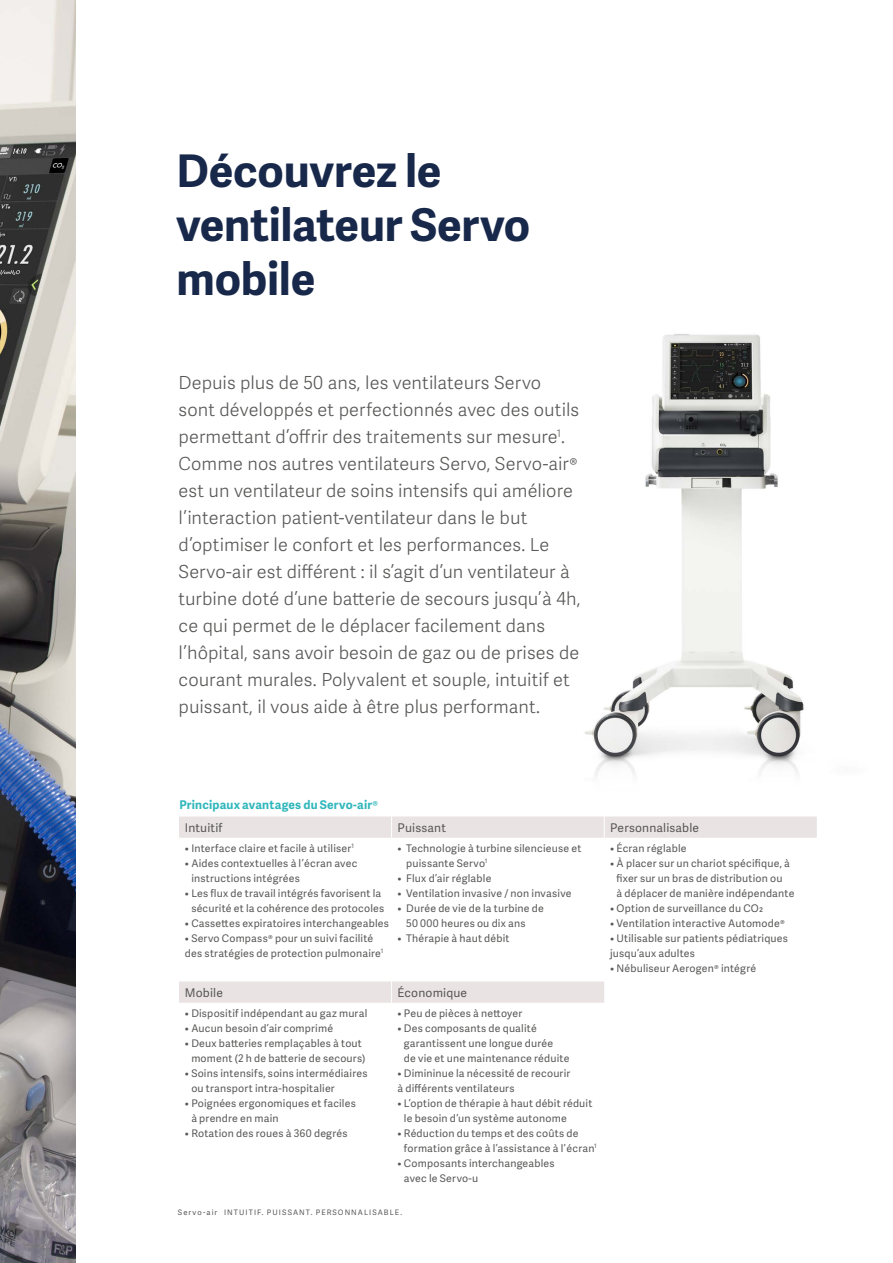
<style>
.page{position:relative;width:893px;height:1263px;background:#fff}
.page>*{position:absolute;margin:0;border:0;box-sizing:border-box;transform-origin:0 0}
.t1{font:700 45px/54px "Adelle Sans";letter-spacing:-.005em;color:#18284a}
.t2{font:18px/27px "Adelle Sans Lt";letter-spacing:.005em;color:#595857}
.t3{font:12px "Adelle Sans";letter-spacing:.015em;color:#595857}
.t4{font:700 12px "Adelle Sans";letter-spacing:.015em;color:#31b7bc}
.t5{font:10.5px/15px "Adelle Sans";letter-spacing:.02em;color:#595857}
.t6{font:7.5px "Adelle Sans";letter-spacing:.14em;color:#595857}
</style>
<div class="page">
<img style="left:0;top:0;width:76px;height:1263px">
<img style="left:585px;top:334px;width:219px;height:442px">
<div style="left:179px;top:981px;width:425px;height:22px;background:#e9e4e3"></div>
<svg style="left:391px;top:981px;width:1px;height:22px"></svg>
<div style="left:179px;top:816px;width:638px;height:22px;background:#e9e4e3"></div>
<h1 class="t1" style="left:176px;top:142px;width:355px">Découvrez le ventilateur Servo mobile</h1>
<p class="t2" style="left:179px;top:368px;width:403px">Depuis plus de 50 ans, les ventilateurs Servo sont développés et perfectionnés avec des outils permettant d’offrir des traitements sur mesure<sup>1</sup>.<br>Comme nos autres ventilateurs Servo, Servo-air® est un ventilateur de soins intensifs qui améliore l’interaction patient-ventilateur dans le but d’optimiser le confort et les performances. Le Servo-air est différent : il s’agit d’un ventilateur à turbine doté d’une batterie de secours jusqu’à 4h, ce qui permet de le déplacer facilement dans l’hôpital, sans avoir besoin de gaz ou de prises de courant murales. Polyvalent et souple, intuitif et puissant, il vous aide à être plus performant.</p>
<p class="t4" style="left:179px;top:796px;width:200px">Principaux avantages du Servo-air®</p>
<p class="t3" style="left:185px;top:819px;width:39px">Intuitif</p>
<p class="t3" style="left:398px;top:819px;width:50px">Puissant</p>
<p class="t3" style="left:610px;top:819px;width:90px">Personnalisable</p>
<p class="t5" style="left:185px;top:840px;width:171px">• Interface claire et facile à utiliser<sup>1</sup></p>
<p class="t5" style="left:191px;top:855px;width:168px;text-indent:-6px">• Aides contextuelles à l’écran avec instructions intégrées</p>
<p class="t5" style="left:185px;top:885px;width:201px;text-align:right">• Les flux de travail intégrés favorisent la sécurité et la cohérence des protocoles</p>
<p class="t5" style="left:185px;top:915px;width:206px">• Cassettes expiratoires interchangeables</p>
<p class="t5" style="left:185px;top:930px;width:200px">• Servo Compass® pour un suivi facilité des stratégies de protection pulmonaire<sup>1</sup></p>
<p class="t5" style="left:610px;top:840px;width:78px">• Écran réglable</p>
<p class="t5" style="left:617px;top:855px;width:179px;text-indent:-6px">• À placer sur un chariot spécifique, à fixer sur un bras de distribution ou<br>à déplacer de manière indépendante</p>
<p class="t5" style="left:610px;top:900px;width:155px">• Option de surveillance du CO2</p>
<p class="t5" style="left:610px;top:915px;width:176px">• Ventilation interactive Automode®</p>
<p class="t5" style="left:610px;top:930px;width:179px">• Utilisable sur patients pédiatriques jusqu’aux adultes</p>
<p class="t5" style="left:610px;top:960px;width:147px">• Nébuliseur Aerogen® intégré</p>
<p class="t5" style="left:406px;top:840px;width:177px;text-indent:-9px">• Technologie à turbine silencieuse et puissante Servo<sup>1</sup></p>
<p class="t5" style="left:398px;top:870px;width:95px">• Flux d’air réglable</p>
<p class="t5" style="left:398px;top:885px;width:175px">• Ventilation invasive / non invasive</p>
<p class="t5" style="left:406px;top:900px;width:139px;text-indent:-9px">• Durée de vie de la turbine de<br>50 000 heures ou dix ans</p>
<p class="t5" style="left:398px;top:930px;width:114px">• Thérapie à haut débit</p>
<p class="t3" style="left:185px;top:984px;width:39px">Mobile</p>
<p class="t3" style="left:398px;top:984px;width:71px">Économique</p>
<p class="t5" style="left:185px;top:1005px;width:184px">• Dispositif indépendant au gaz mural</p>
<p class="t5" style="left:185px;top:1020px;width:150px">• Aucun besoin d’air comprimé</p>
<p class="t5" style="left:191px;top:1035px;width:176px;text-indent:-6px">• Deux batteries remplaçables à tout moment (2 h de batterie de secours)</p>
<p class="t5" style="left:191px;top:1065px;width:178px;text-indent:-6px">• Soins intensifs, soins intermédiaires ou transport intra-hospitalier</p>
<p class="t5" style="left:191px;top:1095px;width:166px;text-indent:-6px">• Poignées ergonomiques et faciles à prendre en main</p>
<p class="t5" style="left:185px;top:1125px;width:164px">• Rotation des roues à 360 degrés</p>
<p class="t5" style="left:398px;top:1005px;width:126px">• Peu de pièces à nettoyer</p>
<p class="t5" style="left:404px;top:1020px;width:167px;text-indent:-6px">• Des composants de qualité garantissent une longue durée<br>de vie et une maintenance réduite</p>
<p class="t5" style="left:398px;top:1065px;width:174px">• Dimininue la nécessité de recourir à différents ventilateurs</p>
<p class="t5" style="left:404px;top:1095px;width:190px;text-indent:-6px">• L’option de thérapie à haut débit réduit le besoin d’un système autonome</p>
<p class="t5" style="left:404px;top:1125px;width:194px;text-indent:-6px">• Réduction du temps et des coûts de formation grâce à l’assistance à l’écran<sup>1</sup></p>
<p class="t5" style="left:404px;top:1155px;width:152px;text-indent:-6px">• Composants interchangeables avec le Servo-u</p>
<p class="t6" style="left:178px;top:1207px;width:226px">Servo-air INTUITIF. PUISSANT. PERSONNALISABLE.</p>
</div>
